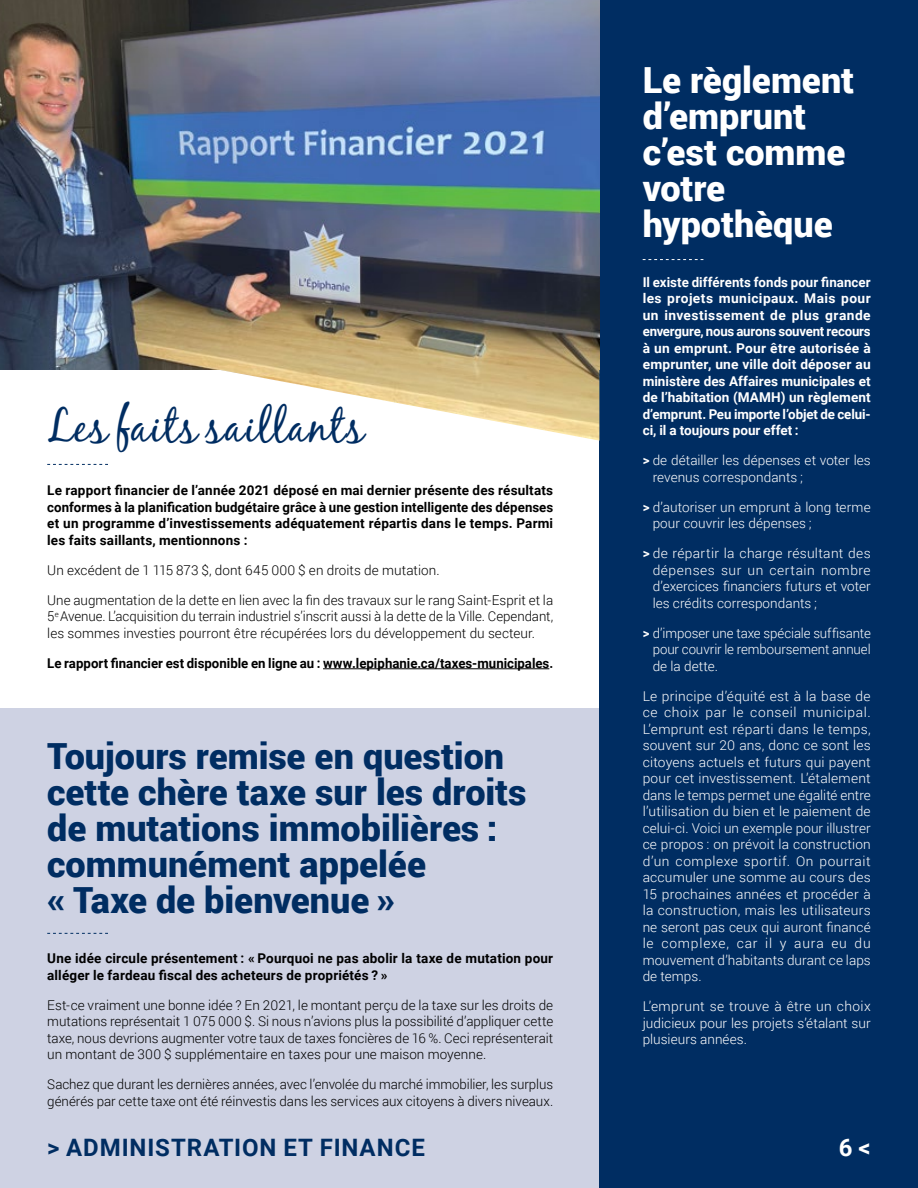
<style>
.page{position:relative;width:918px;height:1188px;background:#fff}
.page>*{position:absolute;margin:0;border:0;box-sizing:border-box;transform-origin:0 0}
.t1{font:45px "Black Jack";letter-spacing:.035em;color:#002d62}
.t2{font:900 36px/36px "Roboto";color:#002d62}
.t3{font:900 36px/36px "Roboto";color:#fff}
.t4{font:700 24px "Roboto";letter-spacing:.04em;color:#002d62}
.t5{font:700 24px "Roboto";color:#fff}
.t6{font:300 13.5px/16.5px "Roboto";letter-spacing:.005em;color:#fff;text-align:justify}
.t7{font:300 13.5px/16.5px "Roboto";color:#000;text-align:justify}
.t8{font:700 13.5px/16.5px "Roboto";letter-spacing:.01em;color:#000;text-align:justify}
.t9{font:700 13.5px/16.5px "Roboto";letter-spacing:-.005em;color:#fff;text-align:justify}
.s1{font-weight:700}
</style>
<div class="page">
<div style="left:0;top:708px;width:599px;height:480px;background:#ced2e3"></div>
<div style="left:599px;top:0;width:319px;height:1188px;background:#002d62"></div>
<hr style="left:323px;top:668px;width:226px;height:1px;background:#000">
<svg style="left:47px;top:464px;width:61px;height:1px"></svg>
<svg style="left:47px;top:933px;width:61px;height:1px"></svg>
<img style="left:0;top:0;width:599px;height:369px">
<svg style="left:643px;top:259px;width:60px;height:1px"></svg>
<img style="left:138px;top:338px;width:461px;height:103px">
<h1 class="t1" style="left:47px;top:399px;width:318px">Les faits saillants</h1>
<p class="t8" style="left:47px;top:482px;width:508px">Le rapport financier de l’année 2021 déposé en mai dernier présente des résultats conformes à la planification budgétaire grâce à une gestion intelligente des dépenses et un programme d’investissements adéquatement répartis dans le temps. Parmi les faits saillants, mentionnons :</p>
<p class="t7" style="left:47px;top:561px;width:394px">Un excédent de 1 115 873 $, dont 645 000 $ en droits de mutation.</p>
<p class="t7" style="left:47px;top:591px;width:508px">Une augmentation de la dette en lien avec la fin des travaux sur le rang Saint-Esprit et la 5<sup>e</sup> Avenue. L’acquisition du terrain industriel s’inscrit aussi à la dette de la Ville. Cependant, les sommes investies pourront être récupérées lors du développement du secteur.</p>
<p class="t8" style="left:47px;top:654px;width:507px">Le rapport financier est disponible en ligne au : www.lepiphanie.ca/taxes-municipales.</p>
<h2 class="t2" style="left:47px;top:737px;width:481px">Toujours remise en question cette chère taxe sur les droits de mutations immobilières : communément appelée<br>« Taxe de bienvenue »</h2>
<p class="t8" style="left:47px;top:950px;width:507px">Une idée circule présentement : « Pourquoi ne pas abolir la taxe de mutation pour alléger le fardeau fiscal des acheteurs de propriétés ? »</p>
<p class="t7" style="left:47px;top:996px;width:508px">Est-ce vraiment une bonne idée ? En 2021, le montant perçu de la taxe sur les droits de mutations représentait 1 075 000 $. Si nous n’avions plus la possibilité d’appliquer cette taxe, nous devrions augmenter votre taux de taxes foncières de 16 %. Ceci représenterait un montant de 300 $ supplémentaire en taxes pour une maison moyenne.</p>
<p class="t7" style="left:47px;top:1076px;width:507px">Sachez que durant les dernières années, avec l’envolée du marché immobilier, les surplus générés par cette taxe ont été réinvestis dans les services aux citoyens à divers niveaux.</p>
<h2 class="t3" style="left:643px;top:60px;width:213px">Le règlement d’emprunt c’est comme votre hypothèque</h2>
<p class="t9" style="left:643px;top:273px;width:230px">Il existe différents fonds pour financer les projets municipaux. Mais pour un investissement de plus grande envergure, nous aurons souvent recours à un emprunt. Pour être autorisée à emprunter, une ville doit déposer au ministère des Affaires municipales et de l’habitation (MAMH) un règlement d’emprunt. Peu importe l’objet de celui&shy;ci, il a toujours pour effet :</p>
<p class="t6" style="left:653px;top:452px;width:220px;text-indent:-10px"><span class="s1">&gt;</span> de détailler les dépenses et voter les revenus correspondants ;</p>
<p class="t6" style="left:653px;top:498px;width:220px;text-indent:-10px"><span class="s1">&gt;</span> d’autoriser un emprunt à long terme pour couvrir les dépenses ;</p>
<p class="t6" style="left:653px;top:545px;width:220px;text-indent:-10px"><span class="s1">&gt;</span> de répartir la charge résultant des dépenses sur un certain nombre d’exercices financiers futurs et voter les crédits correspondants ;</p>
<p class="t6" style="left:653px;top:624px;width:220px;text-indent:-10px"><span class="s1">&gt;</span> d’imposer une taxe spéciale suffisante pour couvrir le remboursement annuel de la dette.</p>
<p class="t6" style="left:643px;top:687px;width:230px">Le principe d’équité est à la base de ce choix par le conseil municipal.<br>L’emprunt est réparti dans le temps, souvent sur 20 ans, donc ce sont les citoyens actuels et futurs qui payent pour cet investissement. L’étalement dans le temps permet une égalité entre l’utilisation du bien et le paiement de celui-ci. Voici un exemple pour illustrer ce propos : on prévoit la construction d’un complexe sportif. On pourrait accumuler une somme au cours des 15 prochaines années et procéder à la construction, mais les utilisateurs ne seront pas ceux qui auront financé le complexe, car il y aura eu du mouvement d’habitants durant ce laps de temps.</p>
<p class="t6" style="left:643px;top:998px;width:230px">L’emprunt se trouve à être un choix judicieux pour les projets s’étalant sur plusieurs années.</p>
<h3 class="t4" style="left:47px;top:1130px;width:379px">&gt; ADMINISTRATION ET FINANCE</h3>
<h3 class="t5" style="left:839px;top:1130px;width:33px">6 &lt;</h3>
</div>
